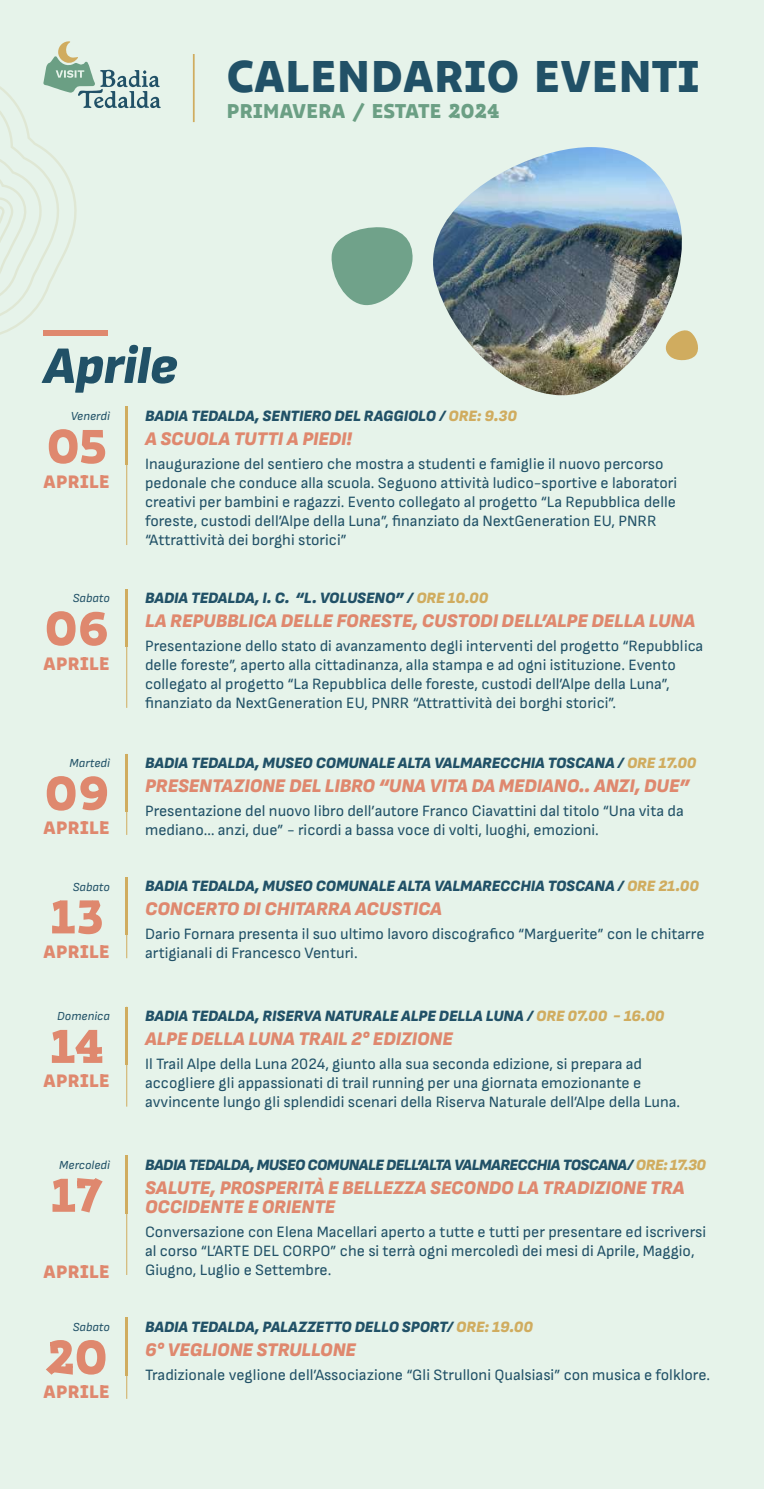
<style>
.page{position:relative;width:764px;height:1489px;background:#fff}
.page>*{position:absolute;margin:0;border:0;box-sizing:border-box;transform-origin:0 0}
.t1{font:italic 900 52.5px "Sofia Sans";color:#215167}
.t2{font:50.75px "Bakemono Variable";letter-spacing:-.02em;color:#df886e}
.t3{font:47.77px "Bakemono Variable";letter-spacing:.02em;color:#215167}
.t4{font:21.35px "Bakemono Variable";letter-spacing:.02em;color:#6b9f84}
.t5{font:italic 900 19.25px/19.2px "Sofia Sans";color:#df886e}
.t6{font:19.25px "Bakemono Variable";letter-spacing:.025em;color:#df886e}
.t7{font:15.75px/18.9px "Sofia Sans";color:#215167}
.t8{font:italic 900 15.75px "Sofia Sans";color:#215167}
.t9{font:italic 900 15.75px "Sofia Sans";letter-spacing:-.025em;color:#215167}
.t10{font:italic 12.25px "Sofia Sans";color:#215167}
.s1{color:#d0ac5f}
</style>
<div class="page">
<div style="left:0;top:0;width:764px;height:1488px;background:#e6f3ea"></div>
<hr style="left:193px;top:54px;width:2px;height:68px;background:#d0ac5f">
<svg style="left:331px;top:227px;width:82px;height:79px"></svg>
<hr style="left:125px;top:407px;width:3px;height:58px;background:#d0ac5f">
<hr style="left:125px;top:589px;width:3px;height:58px;background:#d0ac5f">
<hr style="left:125px;top:754px;width:3px;height:57px;background:#d0ac5f">
<hr style="left:125px;top:877px;width:3px;height:58px;background:#d0ac5f">
<hr style="left:125px;top:1006px;width:3px;height:58px;background:#d0ac5f">
<hr style="left:126px;top:407px;width:1px;height:138px;background:#d0ac5f">
<hr style="left:126px;top:589px;width:1px;height:118px;background:#d0ac5f">
<hr style="left:126px;top:754px;width:1px;height:80px;background:#d0ac5f">
<hr style="left:126px;top:877px;width:1px;height:81px;background:#d0ac5f">
<hr style="left:126px;top:1006px;width:1px;height:100px;background:#d0ac5f">
<img style="left:433px;top:147px;width:249px;height:248px">
<svg style="left:664px;top:327px;width:34px;height:35px"></svg>
<hr style="left:125px;top:1155px;width:3px;height:58px;background:#d0ac5f">
<hr style="left:125px;top:1317px;width:3px;height:58px;background:#d0ac5f">
<hr style="left:126px;top:1155px;width:1px;height:119px;background:#d0ac5f">
<hr style="left:126px;top:1317px;width:1px;height:81px;background:#d0ac5f">
<svg style="left:0;top:41px;width:161px;height:295px"></svg>
<h3 class="t3" style="left:227px;top:43px;width:474px">CALENDARIO EVENTI</h3>
<h3 class="t4" style="left:227px;top:97px;width:274px">PRIMAVERA / ESTATE 2024</h3>
<h1 class="t1" style="left:43px;top:335px;width:136px">Aprile</h1>
<p class="t10" style="left:71px;top:409px;width:41px">Venerdì</p>
<h2 class="t2" style="left:46px;top:412px;width:62px">05</h2>
<p class="t6" style="left:44px;top:468px;width:68px">APRILE</p>
<p class="t10" style="left:73px;top:591px;width:39px">Sabato</p>
<h2 class="t2" style="left:44px;top:594px;width:66px">06</h2>
<p class="t6" style="left:44px;top:650px;width:68px">APRILE</p>
<p class="t10" style="left:70px;top:756px;width:42px">Martedì</p>
<h2 class="t2" style="left:44px;top:758px;width:66px">09</h2>
<p class="t6" style="left:44px;top:815px;width:68px">APRILE</p>
<p class="t10" style="left:73px;top:879px;width:39px">Sabato</p>
<h2 class="t2" style="left:49px;top:882px;width:56px">13</h2>
<p class="t6" style="left:44px;top:938px;width:68px">APRILE</p>
<p class="t10" style="left:57px;top:1009px;width:54px">Domenica</p>
<h2 class="t2" style="left:49px;top:1011px;width:56px">14</h2>
<p class="t6" style="left:44px;top:1068px;width:68px">APRILE</p>
<p class="t10" style="left:59px;top:1157px;width:52px">Mercoledì</p>
<h2 class="t2" style="left:50px;top:1160px;width:55px">17</h2>
<p class="t6" style="left:44px;top:1258px;width:68px">APRILE</p>
<p class="t10" style="left:73px;top:1319px;width:39px">Sabato</p>
<h2 class="t2" style="left:45px;top:1322px;width:64px">20</h2>
<p class="t6" style="left:44px;top:1378px;width:68px">APRILE</p>
<p class="t8" style="left:145px;top:407px;width:373px">BADIA TEDALDA, SENTIERO DEL RAGGIOLO / <span class="s1">ORE: 9.30</span></p>
<p class="t5" style="left:145px;top:429px;width:208px">A SCUOLA TUTTI A PIEDI!</p>
<p class="t7" style="left:145px;top:454px;width:534px">Inaugurazione del sentiero che mostra a studenti e famiglie il nuovo percorso pedonale che conduce alla scuola. Seguono attività ludico-sportive e laboratori creativi per bambini e ragazzi. Evento collegato al progetto “La Repubblica delle foreste, custodi dell’Alpe della Luna”, finanziato da NextGeneration EU, PNRR “Attrattività dei borghi storici”</p>
<p class="t8" style="left:145px;top:588px;width:345px">BADIA TEDALDA, I. C. “L. VOLUSENO” / <span class="s1">ORE 10.00</span></p>
<p class="t5" style="left:145px;top:611px;width:551px">LA REPUBBLICA DELLE FORESTE, CUSTODI DELL’ALPE DELLA LUNA</p>
<p class="t7" style="left:145px;top:636px;width:560px">Presentazione dello stato di avanzamento degli interventi del progetto “Repubblica delle foreste”, aperto alla cittadinanza, alla stampa e ad ogni istituzione. Evento collegato al progetto “La Repubblica delle foreste, custodi dell’Alpe della Luna”, finanziato da NextGeneration EU, PNRR “Attrattività dei borghi storici”.</p>
<p class="t8" style="left:145px;top:753px;width:553px">BADIA TEDALDA, MUSEO COMUNALE ALTA VALMARECCHIA TOSCANA / <span class="s1">ORE 17.00</span></p>
<p class="t5" style="left:145px;top:776px;width:546px">PRESENTAZIONE DEL LIBRO “UNA VITA DA MEDIANO.. ANZI, DUE”</p>
<p class="t7" style="left:145px;top:801px;width:540px">Presentazione del nuovo libro dell’autore Franco Ciavattini dal titolo “Una vita da mediano… anzi, due” - ricordi a bassa voce di volti, luoghi, emozioni.</p>
<p class="t8" style="left:145px;top:876px;width:555px">BADIA TEDALDA, MUSEO COMUNALE ALTA VALMARECCHIA TOSCANA / <span class="s1">ORE 21.00</span></p>
<p class="t5" style="left:145px;top:899px;width:298px">CONCERTO DI CHITARRA ACUSTICA</p>
<p class="t7" style="left:145px;top:924px;width:561px">Dario Fornara presenta il suo ultimo lavoro discografico “Marguerite” con le chitarre artigianali di Francesco Venturi.</p>
<p class="t8" style="left:145px;top:1006px;width:521px">BADIA TEDALDA, RISERVA NATURALE ALPE DELLA LUNA / <span class="s1">ORE 07.00 - 16.00</span></p>
<p class="t5" style="left:145px;top:1028px;width:309px">ALPE DELLA LUNA TRAIL 2° EDIZIONE</p>
<p class="t7" style="left:145px;top:1054px;width:537px">Il Trail Alpe della Luna 2024, giunto alla sua seconda edizione, si prepara ad accogliere gli appassionati di trail running per una giornata emozionante e avvincente lungo gli splendidi scenari della Riserva Naturale dell’Alpe della Luna.</p>
<p class="t9" style="left:145px;top:1155px;width:562px">BADIA TEDALDA, MUSEO COMUNALE DELL’ALTA VALMARECCHIA TOSCANA/ <span class="s1">ORE: 17.30</span></p>
<p class="t5" style="left:145px;top:1177px;width:541px">SALUTE, PROSPERITÀ E BELLEZZA SECONDO LA TRADIZIONE TRA<br>OCCIDENTE E ORIENTE</p>
<p class="t7" style="left:145px;top:1222px;width:563px">Conversazione con Elena Macellari aperto a tutte e tutti per presentare ed iscriversi al corso “L’ARTE DEL CORPO” che si terrà ogni mercoledì dei mesi di Aprile, Maggio,<br>Giugno, Luglio e Settembre.</p>
<p class="t8" style="left:145px;top:1317px;width:389px">BADIA TEDALDA, PALAZZETTO DELLO SPORT/ <span class="s1">ORE: 19.00</span></p>
<p class="t5" style="left:145px;top:1339px;width:212px">6° VEGLIONE STRULLONE</p>
<p class="t7" style="left:145px;top:1365px;width:567px">Tradizionale veglione dell’Associazione “Gli Strulloni Qualsiasi” con musica e folklore.</p>
</div>
